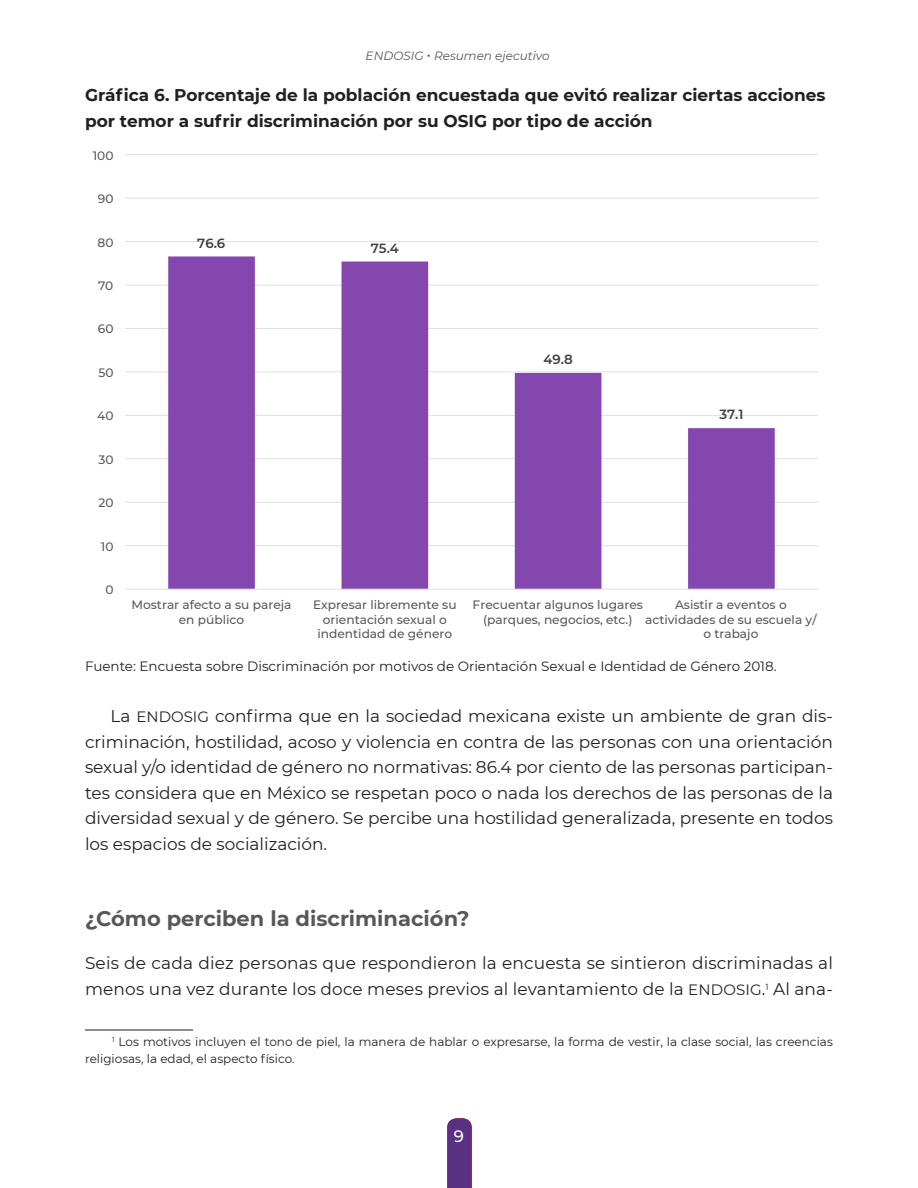
<style>
.page{position:relative;width:918px;height:1188px;background:#fff}
.page>*{position:absolute;margin:0;border:0;box-sizing:border-box;transform-origin:0 0}
.Sub_Título_02{font:700 21px "Montserrat";color:#57585a}
.t1{font:500 18px "Helvetica Neue";color:#fff}
._01-_TXT{font:16.95px/25.5px "Montserrat";letter-spacing:.01em;color:#231f20;text-align:justify}
.Títulos_gráficos-as{font:700 16.95px/25.5px "Montserrat";color:#231f20}
.t2{font:500 16.5px "Montserrat";color:#fff}
.Pie_cuadros{font:13.5px "Montserrat";color:#231f20}
.t3{font:600 13.35px "Montserrat";color:#404040}
.t4{font:500 12.15px/14.4px "Montserrat";color:#595959;text-align:center}
.nota_al_pie{font:12px/16.5px "Montserrat";color:#231f20}
.t5{font:italic 12px "Montserrat";color:#57585a}
.s1{font-weight:500;font-style:normal}
.s2{font-size:15px}
</style>
<div class="page">
<svg style="left:447px;top:1118px;width:25px;height:70px;background:#613585"></svg>
<hr style="left:85px;top:1030px;width:108px;height:1px;background:#231f20">
<svg style="left:125px;top:154px;width:693px;height:436px"></svg>
<p class="t5" style="left:366px;top:48px;width:186px">ENDOSIG <span class="s1">•</span> Resumen ejecutivo</p>
<p class="Títulos_gráficos-as" style="left:85px;top:82px;width:742px">Gráfica 6. Porcentaje de la población encuestada que evitó realizar ciertas acciones por temor a sufrir discriminación por su OSIG por tipo de acción</p>
<p class="t4" style="left:93px;top:148px;width:22px">100</p>
<p class="t4" style="left:98px;top:191px;width:17px">90</p>
<p class="t4" style="left:98px;top:235px;width:17px">80</p>
<p class="t4" style="left:98px;top:278px;width:17px">70</p>
<p class="t4" style="left:98px;top:321px;width:17px">60</p>
<p class="t4" style="left:98px;top:365px;width:17px">50</p>
<p class="t4" style="left:97px;top:408px;width:18px">40</p>
<p class="t4" style="left:98px;top:452px;width:17px">30</p>
<p class="t4" style="left:98px;top:495px;width:17px">20</p>
<p class="t4" style="left:101px;top:539px;width:14px">10</p>
<p class="t4" style="left:105px;top:582px;width:10px">0</p>
<p class="t3" style="left:197px;top:234px;width:29px">76.6</p>
<p class="t3" style="left:371px;top:239px;width:30px">75.4</p>
<p class="t3" style="left:544px;top:350px;width:31px">49.8</p>
<p class="t3" style="left:719px;top:405px;width:26px">37.1</p>
<p class="t4" style="left:132px;top:597px;width:162px">Mostrar afecto a su pareja en público</p>
<p class="t4" style="left:313px;top:597px;width:145px">Expresar libremente su orientación sexual o indentidad de género</p>
<p class="t4" style="left:473px;top:597px;width:172px">Frecuentar algunos lugares (parques, negocios, etc.)</p>
<p class="t4" style="left:645px;top:597px;width:173px">Asistir a eventos o actividades de su escuela y/ o trabajo</p>
<p class="Pie_cuadros" style="left:85px;top:657px;width:693px">Fuente: Encuesta sobre Discriminación por motivos de Orientación Sexual e Identidad de Género 2018.</p>
<p class="_01-_TXT" style="left:85px;top:703px;width:750px;text-indent:26px">La <span class="s2">ENDOSIG</span> confirma que en la sociedad mexicana existe un ambiente de gran dis&shy;criminación, hostilidad, acoso y violencia en contra de las personas con una orientación sexual y/o identidad de género no normativas: 86.4 por ciento de las personas participan&shy;tes considera que en México se respetan poco o nada los derechos de las personas de la diversidad sexual y de género. Se percibe una hostilidad generalizada, presente en todos los espacios de socialización.</p>
<p class="Sub_Título_02" style="left:85px;top:904px;width:386px">¿Cómo perciben la discriminación?</p>
<p class="_01-_TXT" style="left:85px;top:950px;width:749px">Seis de cada diez personas que respondieron la encuesta se sintieron discriminadas al menos una vez durante los doce meses previos al levantamiento de la <span class="s2">ENDOSIG</span>.<sup>1</sup> Al ana-</p>
<p class="nota_al_pie" style="left:85px;top:1034px;width:749px;text-indent:27px"><sup>1</sup> Los motivos incluyen el tono de piel, la manera de hablar o expresarse, la forma de vestir, la clase social, las creencias religiosas, la edad, el aspecto físico.</p>
<p class="t2" style="left:454px;top:1125px;width:12px">9</p>
<p class="t1" style="left:456px;top:1123px;width:12px">9</p>
</div>
